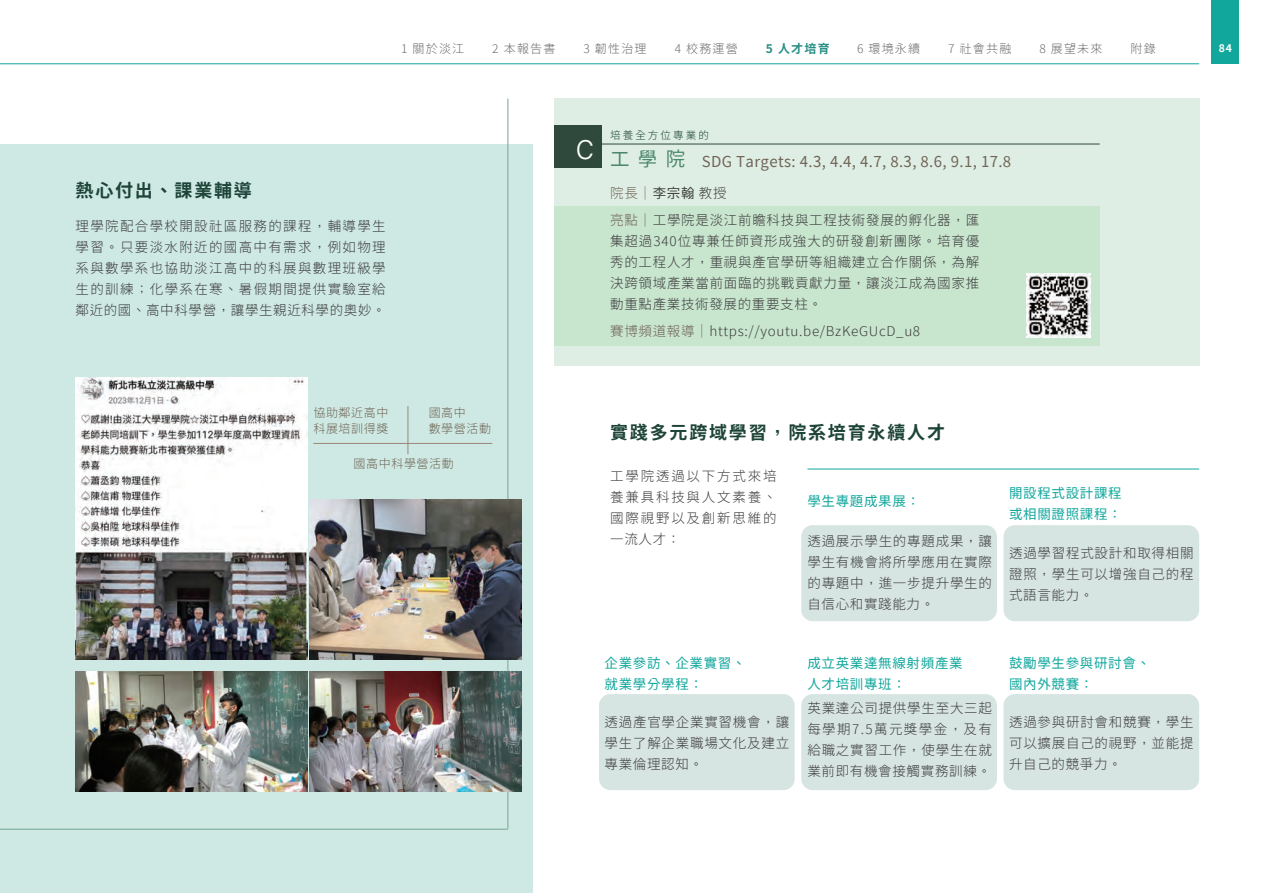
<style>
.page{position:relative;width:1263px;height:893px;background:#fff}
.page>*{position:absolute;margin:0;border:0;box-sizing:border-box;transform-origin:0 0}
.t1{font:19.5px "Taipei Sans TC Beta";color:#4c876b}
.t2{font:700 18px "Taipei Sans TC Beta";letter-spacing:.1em;color:#1e4438}
.t3{font:15px "Taipei Sans TC Beta";letter-spacing:.025em;color:#716557}
.t4{font:300 13.5px/21px "Taipei Sans TC Beta";letter-spacing:.055em;color:#3e3e3f;text-align:justify}
.t5{font:13.5px/21px "Taipei Sans TC Beta";letter-spacing:.05em;color:#12a79d}
.t6{font:300 12px "Taipei Sans TC Beta";letter-spacing:.1em;color:#6c6d70}
.t7{font:300 12px/16.5px "Taipei Sans TC Beta";letter-spacing:.05em;color:#716557}
.t8{font:700 12px "Taipei Sans TC Beta";color:#299085}
.t9{font:300 10.5px "Taipei Sans TC Beta";letter-spacing:.2em;color:#1e4438}
.t10{font:700 10.5px "Taipei Sans TC Beta";color:#fff}
.s1{color:#716557}
.s2{font-weight:400}
</style>
<div class="page">
<div style="left:0;top:144px;width:533px;height:749px;background:#cee9e3"></div>
<hr style="left:507px;top:99px;width:1px;height:730px;background:#76a68e">
<div style="left:801px;top:694px;width:196px;height:96px;background:#d7e5e2;border-radius:11px"></div>
<div style="left:1003px;top:694px;width:196px;height:96px;background:#d7e5e2;border-radius:11px"></div>
<div style="left:599px;top:694px;width:196px;height:96px;background:#d7e5e2;border-radius:11px"></div>
<div style="left:801px;top:525px;width:196px;height:96px;background:#d7e5e2;border-radius:11px"></div>
<div style="left:1003px;top:525px;width:196px;height:96px;background:#d7e5e2;border-radius:11px"></div>
<hr style="left:0;top:63px;width:1199px;height:1px;background:#12a79d">
<div style="left:1212px;top:0;width:27px;height:64px;background:#12a79d"></div>
<div style="left:554px;top:99px;width:645px;height:267px;background:#dfeee4"></div>
<div style="left:554px;top:206px;width:546px;height:140px;background:#c8e5ce"></div>
<div style="left:554px;top:125px;width:47px;height:43px;background:#2f493d"></div>
<hr style="left:601px;top:144px;width:499px;height:1px;background:#2f493d">
<img style="left:1026px;top:274px;width:64px;height:64px">
<img style="left:76px;top:378px;width:231px;height:281px">
<img style="left:309px;top:499px;width:213px;height:160px">
<img style="left:76px;top:672px;width:231px;height:120px">
<img style="left:309px;top:672px;width:213px;height:120px">
<hr style="left:0;top:829px;width:508px;height:1px;background:#76a68e">
<hr style="left:807px;top:469px;width:392px;height:1px;background:#12a79d">
<hr style="left:408px;top:406px;width:1px;height:48px;background:#9b8679">
<hr style="left:313px;top:443px;width:179px;height:1px;background:#9b8679">
<p class="t6" style="left:401px;top:42px;width:65px">1 關於淡江</p>
<p class="t6" style="left:492px;top:42px;width:65px">2 本報告書</p>
<p class="t6" style="left:583px;top:42px;width:65px">3 韌性治理</p>
<p class="t6" style="left:675px;top:42px;width:65px">4 校務運營</p>
<p class="t8" style="left:766px;top:42px;width:65px">5 人才培育</p>
<p class="t6" style="left:857px;top:42px;width:65px">6 環境永續</p>
<p class="t6" style="left:948px;top:42px;width:65px">7 社會共融</p>
<p class="t6" style="left:1039px;top:42px;width:65px">8 展望未來</p>
<p class="t6" style="left:1130px;top:42px;width:27px">附錄</p>
<p class="t10" style="left:1219px;top:42px;width:15px">84</p>
<h2 class="t2" style="left:76px;top:181px;width:178px">熱心付出、課業輔導</h2>
<p class="t4" style="left:76px;top:216px;width:312px">理學院配合學校開設社區服務的課程，輔導學生學習。只要淡水附近的國高中有需求，例如物理系與數學系也協助淡江高中的科展與數理班級學生的訓練；化學系在寒、暑假期間提供實驗室給鄰近的國、高中科學營，讓學生親近科學的奧妙。</p>
<p class="t9" style="left:610px;top:129px;width:100px">培養全方位專業的</p>
<h1 class="t1" style="left:610px;top:147px;width:77px">工 學 院</h1>
<p class="t4" style="left:610px;top:180px;width:371px;line-height:27px"><span class="s1">院長｜</span><span class="s2">李宗翰</span> 教授<br><span class="s1">亮點｜</span>工學院是淡江前瞻科技與工程技術發展的孵化器，匯</p>
<p class="t4" style="left:610px;top:231px;width:371px">集超過340位專兼任師資形成強大的研發創新團隊。培育優秀的工程人才，重視與產官學研等組織建立合作關係，為解決跨領域產業當前面臨的挑戰貢獻力量，讓淡江成為國家推動重點產業技術發展的重要支柱。</p>
<p class="t4" style="left:610px;top:321px;width:311px"><span class="s1">賽博頻道報導｜</span>https://youtu.be/BzKeGUcD_u8</p>
<p class="t3" style="left:702px;top:153px;width:311px">SDG Targets: 4.3, 4.4, 4.7, 8.3, 8.6, 9.1, 17.8</p>
<p class="t7" style="left:313px;top:404px;width:76px">協助鄰近高中科展培訓得獎</p>
<p class="t7" style="left:429px;top:404px;width:64px">國高中<br>數學營活動</p>
<p class="t7" style="left:354px;top:455px;width:102px">國高中科學營活動</p>
<h2 class="t2" style="left:610px;top:422px;width:336px">實踐多元跨域學習，院系培育永續人才</h2>
<p class="t4" style="left:610px;top:466px;width:168px">工學院透過以下方式來培養兼具科技與人文素養、國際視野以及創新思維的一流人才：</p>
<p class="t5" style="left:807px;top:491px;width:114px">學生專題成果展：</p>
<p class="t4" style="left:807px;top:531px;width:186px">透過展示學生的專題成果，讓學生有機會將所學應用在實際的專題中，進一步提升學生的自信心和實踐能力。</p>
<p class="t5" style="left:1009px;top:483px;width:114px">開設程式設計課程或相關證照課程：</p>
<p class="t4" style="left:1009px;top:543px;width:186px">透過學習程式設計和取得相關證照，學生可以增強自己的程式語言能力。</p>
<p class="t5" style="left:605px;top:653px;width:143px">企業參訪、企業實習、就業學分學程：</p>
<p class="t4" style="left:605px;top:711px;width:186px">透過產官學企業實習機會，讓學生了解企業職場文化及建立專業倫理認知。</p>
<p class="t5" style="left:807px;top:653px;width:157px">成立英業達無線射頻產業人才培訓專班：</p>
<p class="t4" style="left:807px;top:698px;width:186px">英業達公司提供學生至大三起每學期7.5萬元獎學金，及有給職之實習工作，使學生在就業前即有機會接觸實務訓練。</p>
<p class="t5" style="left:1009px;top:653px;width:143px">鼓勵學生參與研討會、國內外競賽：</p>
<p class="t4" style="left:1009px;top:712px;width:186px">透過參與研討會和競賽，學生可以擴展自己的視野，並能提升自己的競爭力。</p>
</div>
